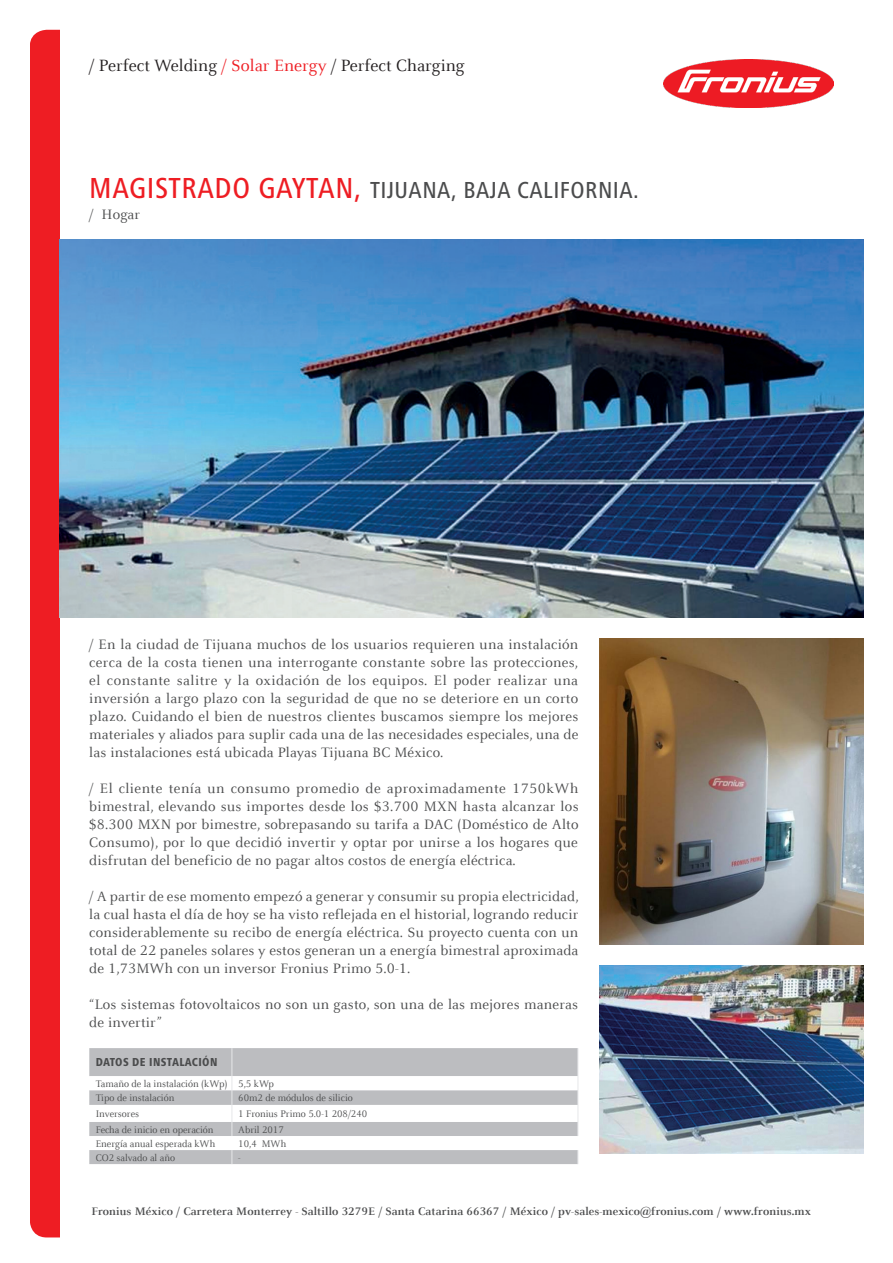
<style>
.page{position:relative;width:893px;height:1263px;background:#fff}
.page>*{position:absolute;margin:0;border:0;box-sizing:border-box;transform-origin:0 0}
._20_24_LW20_Frut_bla{font:500 condensed 24px "Frutiger Next LTW1 G";letter-spacing:.02em;color:#4b4c4d}
.t1{font:18px "Celeste Offc Pro";color:#231f20}
.W2P_roman_celeste{font:15px/18px "Celeste Offc Pro";letter-spacing:.01em;color:#4b4c4d;text-align:justify}
.W2P_00901{font:15px "Celeste Offc Pro";letter-spacing:.01em;color:#4b4c4d}
.W2P_00908{font:700 12px "Celeste Offc Pro";letter-spacing:.01em;color:#4b4c4d}
._8_10_LW30_Frut_heav{font:800 condensed 12px "Frutiger Next LTW1 G";letter-spacing:.03em;color:#4b4c4d;scale:.96 1}
._6_5_8_LW0_Celeste_r{font:10.5px "Celeste Offc Pro";color:#4b4c4d;scale:.96 1}
.s1{color:#ee1d23}
.s2{font-size:30px;color:#ee1d23}
</style>
<div class="page">
<div style="left:30px;top:30px;width:30px;height:1207px;background:#ee1d23"></div>
<img style="left:663px;top:60px;width:170px;height:47px">
<img style="left:600px;top:965px;width:263px;height:189px">
<svg style="left:89px;top:1048px;width:490px;height:116px"></svg>
<img style="left:60px;top:240px;width:803px;height:378px">
<img style="left:600px;top:639px;width:263px;height:305px">
<p class="t1" style="left:89px;top:55px;width:377px">/ Perfect Welding <span class="s1">/ Solar Energy</span> / Perfect Charging</p>
<p class="_20_24_LW20_Frut_bla" style="left:89px;top:176px;width:551px"><span class="s2">MAGISTRADO GAYTAN,</span> TIJUANA, BAJA CALIFORNIA.</p>
<p class="W2P_00901" style="left:89px;top:205px;width:52px">/ Hogar</p>
<p class="W2P_roman_celeste" style="left:89px;top:635px;width:491px">/ En la ciudad de Tijuana muchos de los usuarios requieren una instalación cerca de la costa tienen una interrogante constante sobre las protecciones, el constante salitre y la oxidación de los equipos. El poder realizar una inversión a largo plazo con la seguridad de que no se deteriore en un corto plazo. Cuidando el bien de nuestros clientes buscamos siempre los mejores materiales y aliados para suplir cada una de las necesidades especiales, una de las instalaciones está ubicada Playas Tijuana BC México.</p>
<p class="W2P_roman_celeste" style="left:89px;top:779px;width:491px">/ El cliente tenía un consumo promedio de aproximadamente 1750kWh bimestral, elevando sus importes desde los $3.700 MXN hasta alcanzar los $8.300 MXN por bimestre, sobrepasando su tarifa a DAC (Doméstico de Alto Consumo), por lo que decidió invertir y optar por unirse a los hogares que disfrutan del beneficio de no pagar altos costos de energía eléctrica.</p>
<p class="W2P_roman_celeste" style="left:89px;top:887px;width:491px">/ A partir de ese momento empezó a generar y consumir su propia electricidad, la cual hasta el día de hoy se ha visto reflejada en el historial, logrando reducir considerablemente su recibo de energía eléctrica. Su proyecto cuenta con un total de 22 paneles solares y estos generan un a energía bimestral aproximada de 1,73MWh con un inversor Fronius Primo 5.0-1.</p>
<p class="W2P_roman_celeste" style="left:89px;top:995px;width:490px">“Los sistemas fotovoltaicos no son un gasto, son una de las mejores maneras de invertir”</p>
<p class="_8_10_LW30_Frut_heav" style="left:96px;top:1055px;width:128px">DATOS DE INSTALACIÓN</p>
<p class="_6_5_8_LW0_Celeste_r" style="left:96px;top:1077px;width:139px">Tamaño de la instalación (kWp)</p>
<p class="_6_5_8_LW0_Celeste_r" style="left:238px;top:1077px;width:39px">5,5 kWp</p>
<p class="_6_5_8_LW0_Celeste_r" style="left:96px;top:1092px;width:84px">Tipo de instalación</p>
<p class="_6_5_8_LW0_Celeste_r" style="left:238px;top:1092px;width:121px">60m2 de módulos de silicio</p>
<p class="_6_5_8_LW0_Celeste_r" style="left:96px;top:1107px;width:47px">Inversores</p>
<p class="_6_5_8_LW0_Celeste_r" style="left:238px;top:1107px;width:136px">1 Fronius Primo 5.0-1 208/240</p>
<p class="_6_5_8_LW0_Celeste_r" style="left:96px;top:1123px;width:124px">Fecha de inicio en operación</p>
<p class="_6_5_8_LW0_Celeste_r" style="left:238px;top:1123px;width:49px">Abril 2017</p>
<p class="_6_5_8_LW0_Celeste_r" style="left:96px;top:1137px;width:126px">Energía anual esperada kWh</p>
<p class="_6_5_8_LW0_Celeste_r" style="left:238px;top:1137px;width:51px">10,4 MWh</p>
<p class="_6_5_8_LW0_Celeste_r" style="left:96px;top:1151px;width:84px">CO2 salvado al año</p>
<p class="_6_5_8_LW0_Celeste_r" style="left:238px;top:1151px;width:4px">-</p>
<p class="W2P_00908" style="left:91px;top:1204px;width:721px">Fronius México / Carretera Monterrey - Saltillo 3279E / Santa Catarina 66367 / México / pv-sales-mexico@fronius.com / www.fronius.mx</p>
</div>
